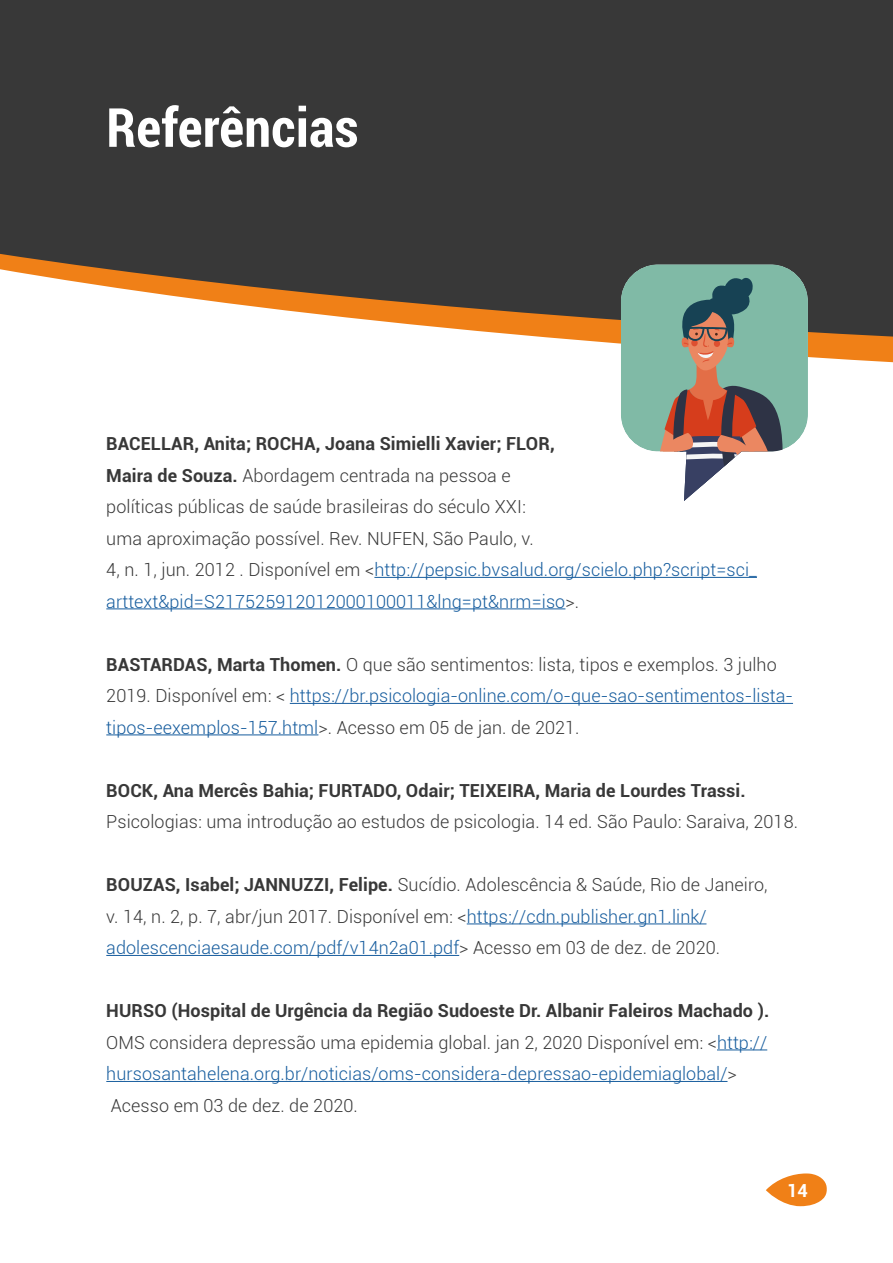
<style>
.page{position:relative;width:893px;height:1263px;background:#fff}
.page>*{position:absolute;margin:0;border:0;box-sizing:border-box;transform-origin:0 0}
.t1{font:700 condensed 54px "Roboto";letter-spacing:.005em;color:#fff}
.t2{font:300 18px/31.5px "Roboto";letter-spacing:.005em;color:#383838}
.t3{font:300 18px/31.5px "Roboto";letter-spacing:.005em;color:#175d9e}
.t4{font:700 18px "Roboto";letter-spacing:.005em;color:#383838}
.t5{font:700 18px "Roboto";color:#fff}
.s1{font-weight:700}
.s2{color:#175d9e}
.s3{color:#383838}
</style>
<div class="page">
<svg style="left:766px;top:1173px;width:61px;height:33px"></svg>
<svg style="left:0;top:0;width:893px;height:360px;background:#544f4a"></svg>
<hr style="left:374px;top:577px;width:383px;height:1px;background:#175d9e">
<hr style="left:106px;top:608px;width:459px;height:1px;background:#175d9e">
<hr style="left:290px;top:703px;width:503px;height:1px;background:#175d9e">
<hr style="left:106px;top:734px;width:212px;height:1px;background:#175d9e">
<hr style="left:467px;top:923px;width:239px;height:1px;background:#175d9e">
<hr style="left:106px;top:955px;width:353px;height:1px;background:#175d9e">
<hr style="left:717px;top:1049px;width:50px;height:1px;background:#175d9e">
<hr style="left:106px;top:1081px;width:621px;height:1px;background:#175d9e">
<svg style="left:621px;top:264px;width:187px;height:237px"></svg>
<p class="t1" style="left:106px;top:90px;width:254px">Referências</p>
<p class="t2" style="left:106px;top:427px;width:652px"><span class="s1">BACELLAR, Anita; ROCHA, Joana Simielli Xavier; FLOR,<br>Maira de Souza.</span> Abordagem centrada na pessoa e<br>políticas públicas de saúde brasileiras do século XXI:<br>uma aproximação possível. Rev. NUFEN, São Paulo, v.<br>4, n. 1, jun. 2012 . Disponível em &lt;<span class="s2">http://pepsic.bvsalud.org/scielo.php?script=sci_ arttext&amp;pid=S217525912012000100011&amp;lng=pt&amp;nrm=iso</span>&gt;.</p>
<p class="t2" style="left:106px;top:648px;width:688px"><span class="s1">BASTARDAS, Marta Thomen.</span> O que são sentimentos: lista, tipos e exemplos. 3 julho<br>2019. Disponível em: &lt; <span class="s2">https://br.psicologia-online.com/o-que-sao-sentimentos-lista&shy;tipos-eexemplos-157.html</span>&gt;. Acesso em 05 de jan. de 2021.</p>
<p class="t2" style="left:106px;top:774px;width:693px"><span class="s1">BOCK, Ana Mercês Bahia; FURTADO, Odair; TEIXEIRA, Maria de Lourdes Trassi.<br></span>Psicologias: uma introdução ao estudos de psicologia. 14 ed. São Paulo: Saraiva, 2018.</p>
<p class="t2" style="left:106px;top:868px;width:663px"><span class="s1">BOUZAS, Isabel; JANNUZZI, Felipe.</span> Sucídio. Adolescência &amp; Saúde, Rio de Janeiro, v. 14, n. 2, p. 7, abr/jun 2017. Disponível em: &lt;<span class="s2">https://cdn.publisher.gn1.link/ adolescenciaesaude.com/pdf/v14n2a01.pdf</span>&gt; Acesso em 03 de dez. de 2020.</p>
<p class="t4" style="left:106px;top:998px;width:664px">HURSO (Hospital de Urgência da Região Sudoeste Dr. Albanir Faleiros Machado ).</p>
<p class="t3" style="left:106px;top:1026px;width:662px"><span class="s3">OMS considera depressão uma epidemia global. jan 2, 2020 Disponível em: &lt;</span>http:// hursosantahelena.org.br/noticias/oms-considera-depressao-epidemiaglobal/<span class="s3">&gt;</span></p>
<p class="t2" style="left:111px;top:1089px;width:249px">Acesso em 03 de dez. de 2020.</p>
<p class="t5" style="left:787px;top:1177px;width:22px">14</p>
</div>
